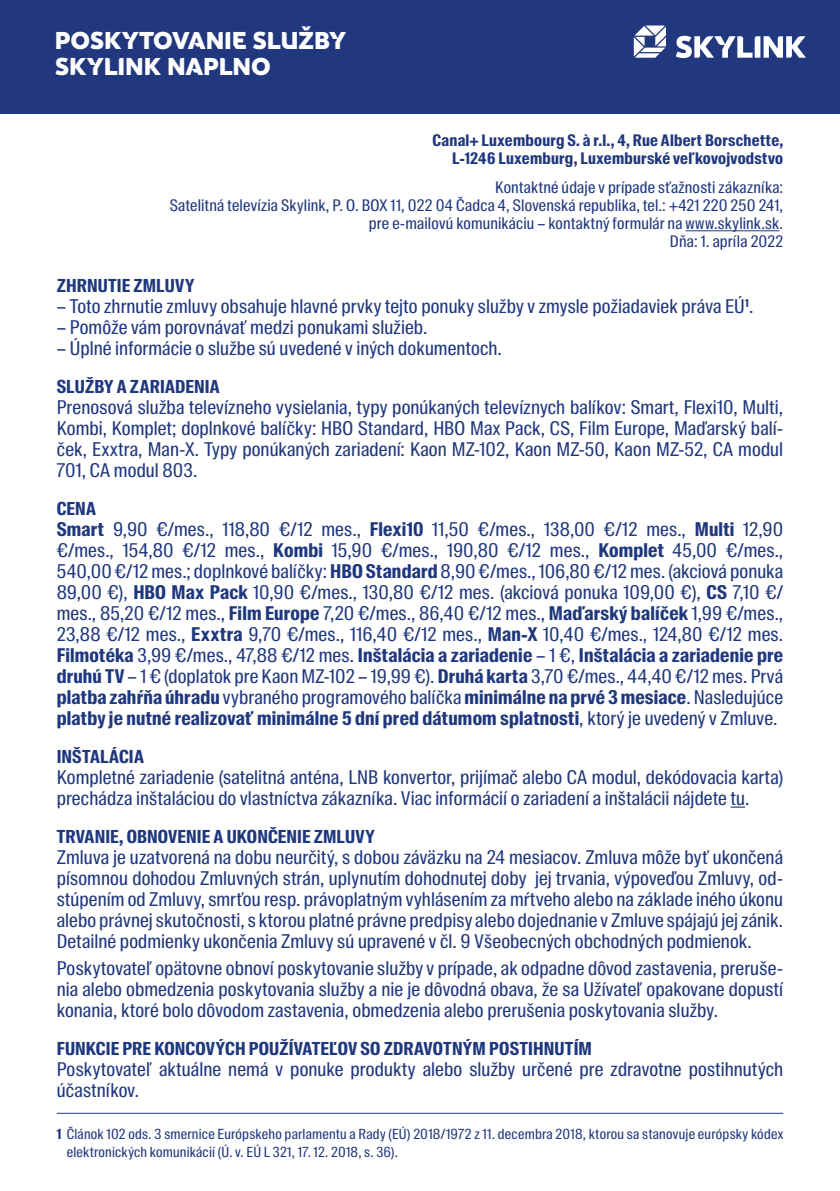
<style>
.page{position:relative;width:840px;height:1191px;background:#fff}
.page>*{position:absolute;margin:0;border:0;box-sizing:border-box;transform-origin:0 0}
.t1{font:24px/26px "M7 Sans";letter-spacing:-.005em;color:#fff}
.t2{font:19px/21px "Suisse Intl Cond";letter-spacing:.005em;color:#1f377d;text-align:justify}
.t3{font:700 18px "Suisse Intl Cond";letter-spacing:.005em;color:#1f377d}
.t4{font:16px/18px "Suisse Intl Cond";letter-spacing:.01em;color:#1f377d;text-align:right}
.t5{font:700 16px/18px "Suisse Intl Cond";letter-spacing:.015em;color:#1f377d;text-align:right}
.t6{font:14px/18px "Suisse Intl Cond";letter-spacing:.015em;color:#1f377d}
.s1{font-weight:700}
</style>
<div class="page">
<div style="left:0;top:0;width:839px;height:113px;background:#22387e"></div>
<svg style="left:675px;top:36px;width:130px;height:22px"></svg>
<svg style="left:633px;top:26px;width:32px;height:32px"></svg>
<svg style="left:730px;top:806px;width:14px;height:1px"></svg>
<hr style="left:685px;top:230px;width:94px;height:1px;background:#1f377d">
<hr style="left:57px;top:1112px;width:725px;height:1px;background:#1f377d">
<p class="t1" style="left:55px;top:28px;width:292px">POSKYTOVANIE SLUŽBY<br>SKYLINK NAPLNO</p>
<p class="t5" style="left:432px;top:131px;width:352px">Canal+ Luxembourg S. à r.l., 4, Rue Albert Borschette,<br>L-1246 Luxemburg, Luxemburské veľkovojvodstvo</p>
<p class="t4" style="left:170px;top:178px;width:614px">Kontaktné údaje v prípade sťažnosti zákazníka:<br>Satelitná televízia Skylink, P. O. BOX 11, 022 04 Čadca 4, Slovenská republika, tel.: +421 220 250 241, pre e-mailovú komunikáciu – kontaktný formulár na www.skylink.sk.<br>Dňa: 1. apríla 2022</p>
<p class="t3" style="left:57px;top:275px;width:139px">ZHRNUTIE ZMLUVY</p>
<p class="t2" style="left:57px;top:296px;width:698px">– Toto zhrnutie zmluvy obsahuje hlavné prvky tejto ponuky služby v zmysle požiadaviek práva EÚ<sup>1</sup>.</p>
<p class="t2" style="left:57px;top:317px;width:372px">– Pomôže vám porovnávať medzi ponukami služieb.</p>
<p class="t2" style="left:57px;top:338px;width:446px">– Úplné informácie o službe sú uvedené v iných dokumentoch.</p>
<p class="t3" style="left:57px;top:376px;width:164px">SLUŽBY A ZARIADENIA</p>
<p class="t2" style="left:57px;top:397px;width:727px">Prenosová služba televízneho vysielania, typy ponúkaných televíznych balíkov: Smart, Flexi10, Multi, Kombi, Komplet; doplnkové balíčky: HBO Standard, HBO Max Pack, CS, Film Europe, Maďarský balí&shy;ček, Exxtra, Man-X. Typy ponúkaných zariadení: Kaon MZ-102, Kaon MZ-50, Kaon MZ-52, CA modul 701, CA modul 803.</p>
<p class="t3" style="left:57px;top:498px;width:41px">CENA</p>
<p class="t2" style="left:57px;top:519px;width:727px"><span class="s1">Smart</span> 9,90 €/mes., 118,80 €/12 mes., <span class="s1">Flexi10</span> 11,50 €/mes., 138,00 €/12 mes., <span class="s1">Multi</span> 12,90 €/mes., 154,80 €/12 mes., <span class="s1">Kombi</span> 15,90 €/mes., 190,80 €/12 mes., <span class="s1">Komplet</span> 45,00 €/mes., 540,00 €/12 mes.; doplnkové balíčky: <span class="s1">HBO Standard</span> 8,90 €/mes., 106,80 €/12 mes. (akciová ponuka 89,00 €), <span class="s1">HBO Max Pack</span> 10,90 €/mes., 130,80 €/12 mes. (akciová ponuka 109,00 €), <span class="s1">CS</span> 7,10 €/ mes., 85,20 €/12 mes., <span class="s1">Film Europe</span> 7,20 €/mes., 86,40 €/12 mes., <span class="s1">Maďarský balíček</span> 1,99 €/mes., 23,88 €/12 mes., <span class="s1">Exxtra</span> 9,70 €/mes., 116,40 €/12 mes., <span class="s1">Man-X</span> 10,40 €/mes., 124,80 €/12 mes.<br><span class="s1">Filmotéka</span> 3,99 €/mes., 47,88 €/12 mes. <span class="s1">Inštalácia a zariadenie</span> – 1 €, <span class="s1">Inštalácia a zariadenie pre druhú TV</span> – 1 € (doplatok pre Kaon MZ-102 – 19,99 €). <span class="s1">Druhá karta</span> 3,70 €/mes., 44,40 €/12 mes. Prvá <span class="s1">platba zahŕňa úhradu</span> vybraného programového balíčka <span class="s1">minimálne na prvé 3 mesiace</span>. Nasledujúce <span class="s1">platby je nutné realizovať minimálne 5 dní pred dátumom splatnosti</span>, ktorý je uvedený v Zmluve.</p>
<p class="t3" style="left:57px;top:746px;width:89px">INŠTALÁCIA</p>
<p class="t2" style="left:57px;top:767px;width:727px">Kompletné zariadenie (satelitná anténa, LNB konvertor, prijímač alebo CA modul, dekódovacia karta) prechádza inštaláciou do vlastníctva zákazníka. Viac informácií o zariadení a inštalácii nájdete tu.</p>
<p class="t3" style="left:57px;top:826px;width:319px">TRVANIE, OBNOVENIE A UKONČENIE ZMLUVY</p>
<p class="t2" style="left:57px;top:847px;width:727px">Zmluva je uzatvorená na dobu neurčitý, s dobou záväzku na 24 mesiacov. Zmluva môže byť ukončená písomnou dohodou Zmluvných strán, uplynutím dohodnutej doby jej trvania, výpoveďou Zmluvy, od&shy;stúpením od Zmluvy, smrťou resp. právoplatným vyhlásením za mŕtveho alebo na základe iného úkonu alebo právnej skutočnosti, s ktorou platné právne predpisy alebo dojednanie v Zmluve spájajú jej zánik.<br>Detailné podmienky ukončenia Zmluvy sú upravené v čl. 9 Všeobecných obchodných podmienok.</p>
<p class="t2" style="left:57px;top:957px;width:727px">Poskytovateľ opätovne obnoví poskytovanie služby v prípade, ak odpadne dôvod zastavenia, preruše&shy;nia alebo obmedzenia poskytovania služby a nie je dôvodná obava, že sa Užívateľ opakovane dopustí konania, ktoré bolo dôvodom zastavenia, obmedzenia alebo prerušenia poskytovania služby.</p>
<p class="t3" style="left:57px;top:1038px;width:536px">FUNKCIE PRE KONCOVÝCH POUŽÍVATEĽOV SO ZDRAVOTNÝM POSTIHNUTÍM</p>
<p class="t2" style="left:57px;top:1058px;width:727px">Poskytovateľ aktuálne nemá v ponuke produkty alebo služby určené pre zdravotne postihnutých účastníkov.</p>
<p class="t6" style="left:67px;top:1125px;width:717px;text-indent:-10px"><span class="s1">1</span> Článok 102 ods. 3 smernice Európskeho parlamentu a Rady (EÚ) 2018/1972 z 11. decembra 2018, ktorou sa stanovuje európsky kódex elektronických komunikácií (Ú. v. EÚ L 321, 17. 12. 2018, s. 36).</p>
</div>
